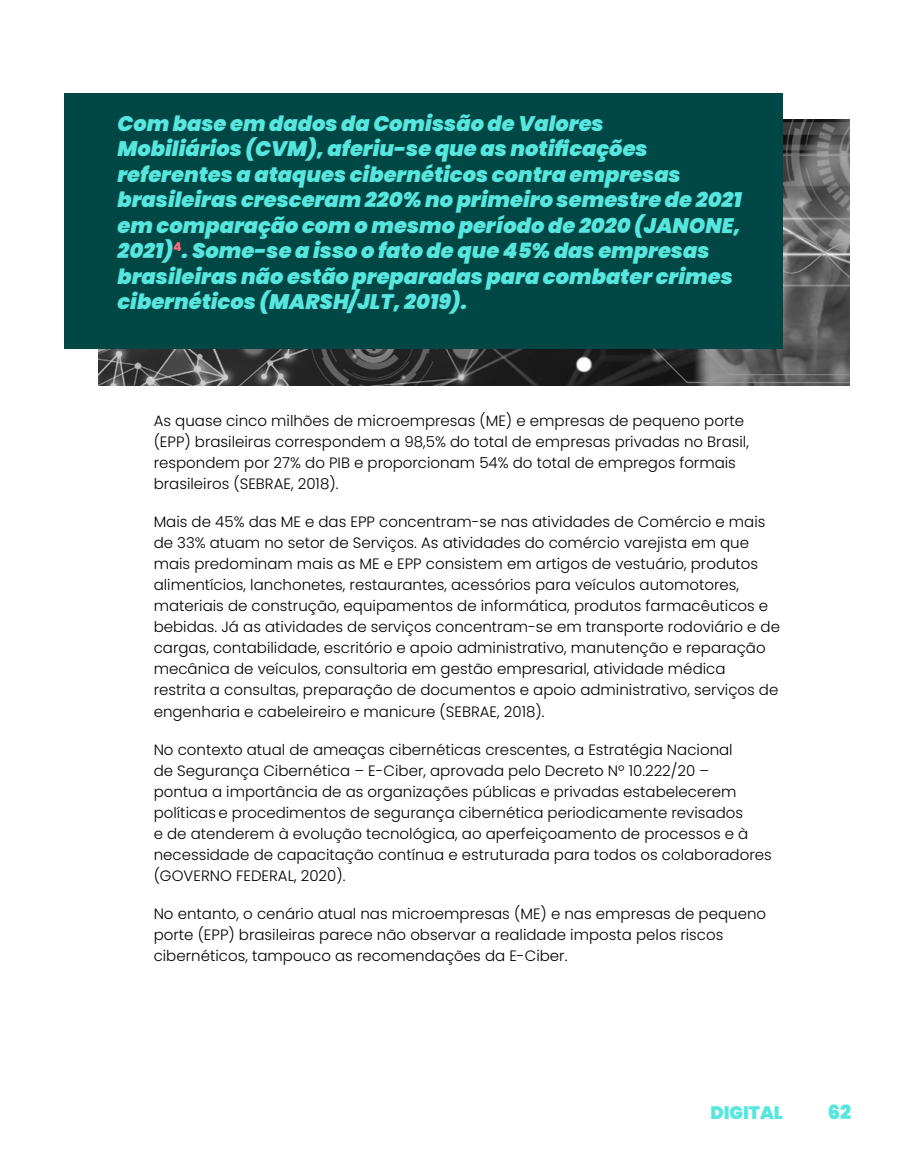
<style>
.page{position:relative;width:915px;height:1170px;background:#fff}
.page>*{position:absolute;margin:0;border:0;box-sizing:border-box;transform-origin:0 0}
.t1{font:italic 900 21px/25.5px "Poppins";color:#57e6de}
.t2{font:900 19.5px "Poppins";color:#57e6de}
.t3{font:900 18px "Poppins";color:#57e6de}
.t4{font:300 15px/21px "Poppins";color:#000}
</style>
<div class="page">
<img style="left:98px;top:119px;width:750px;height:266px">
<div style="left:64px;top:94px;width:718px;height:255px;background:#004745"></div>
<p class="t1" style="left:117px;top:110px;width:625px">Com base em dados da Comissão de Valores<br>Mobiliários (CVM), aferiu-se que as notificações referentes a ataques cibernéticos contra empresas brasileiras cresceram 220% no primeiro semestre de 2021 em comparação com o mesmo período de 2020 (JANONE, 2021)<sup>4</sup>. Some-se a isso o fato de que 45% das empresas brasileiras não estão preparadas para combater crimes cibernéticos (MARSH/JLT, 2019).</p>
<p class="t4" style="left:154px;top:410px;width:596px">As quase cinco milhões de microempresas (ME) e empresas de pequeno porte (EPP) brasileiras correspondem a 98,5% do total de empresas privadas no Brasil, respondem por 27% do PIB e proporcionam 54% do total de empregos formais brasileiros (SEBRAE, 2018).</p>
<p class="t4" style="left:154px;top:511px;width:627px">Mais de 45% das ME e das EPP concentram-se nas atividades de Comércio e mais de 33% atuam no setor de Serviços. As atividades do comércio varejista em que mais predominam mais as ME e EPP consistem em artigos de vestuário, produtos alimentícios, lanchonetes, restaurantes, acessórios para veículos automotores, materiais de construção, equipamentos de informática, produtos farmacêuticos e bebidas. Já as atividades de serviços concentram-se em transporte rodoviário e de cargas, contabilidade, escritório e apoio administrativo, manutenção e reparação mecânica de veículos, consultoria em gestão empresarial, atividade médica restrita a consultas, preparação de documentos e apoio administrativo, serviços de engenharia e cabeleireiro e manicure (SEBRAE, 2018).</p>
<p class="t4" style="left:154px;top:738px;width:619px">No contexto atual de ameaças cibernéticas crescentes, a Estratégia Nacional<br>de Segurança Cibernética – E-Ciber, aprovada pelo Decreto Nº 10.222/20 –<br>pontua a importância de as organizações públicas e privadas estabelecerem políticas e procedimentos de segurança cibernética periodicamente revisados<br>e de atenderem à evolução tecnológica, ao aperfeiçoamento de processos e à necessidade de capacitação contínua e estruturada para todos os colaboradores (GOVERNO FEDERAL, 2020).</p>
<p class="t4" style="left:154px;top:902px;width:613px">No entanto, o cenário atual nas microempresas (ME) e nas empresas de pequeno porte (EPP) brasileiras parece não observar a realidade imposta pelos riscos cibernéticos, tampouco as recomendações da E-Ciber.</p>
<p class="t3" style="left:710px;top:1102px;width:74px">DIGITAL</p>
<h2 class="t2" style="left:827px;top:1100px;width:25px">62</h2>
</div>
